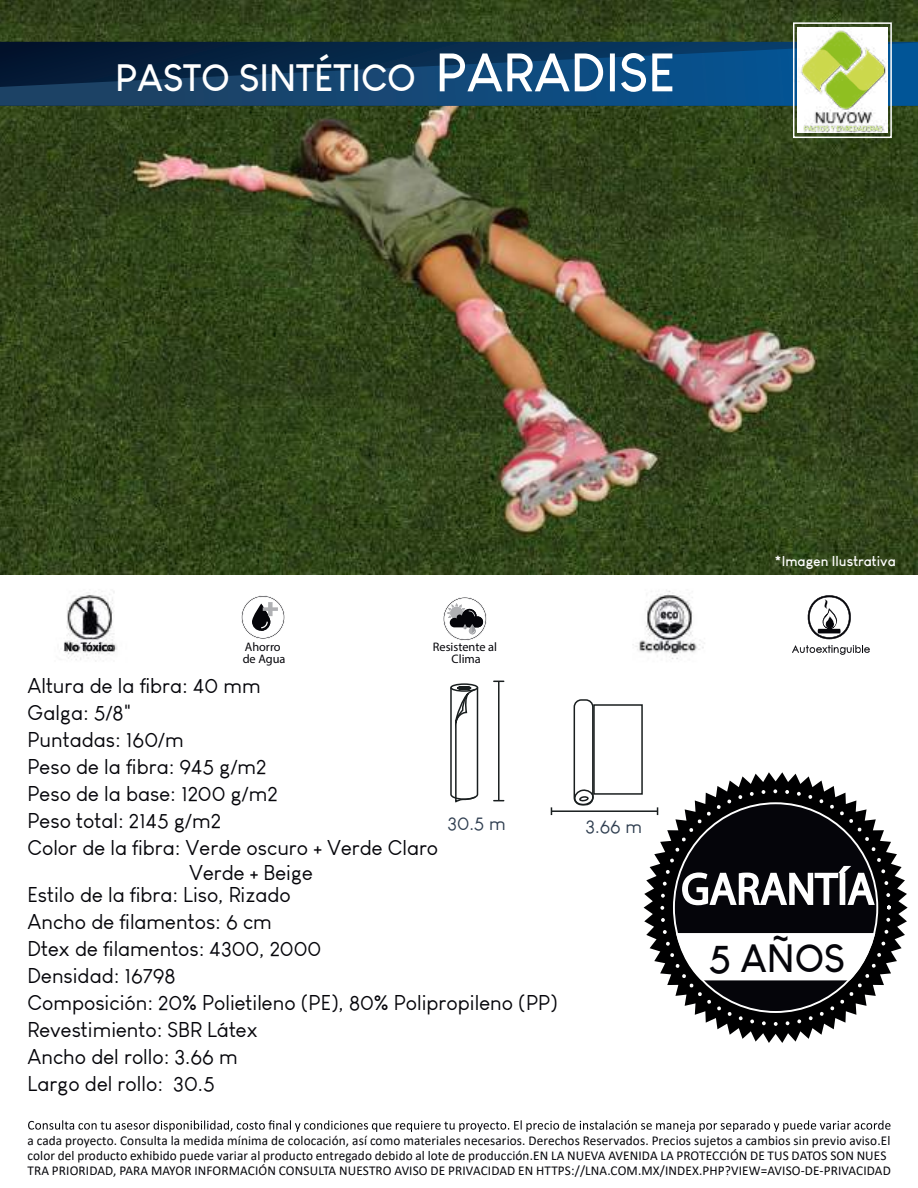
<style>
.page{position:relative;width:918px;height:1188px;background:#fff}
.page>*{position:absolute;margin:0;border:0;box-sizing:border-box;transform-origin:0 0}
.t1{font:700 38.7px "Louis George Cafe";color:#05050a}
.t2{font:700 37.35px "Louis George Cafe";color:#fff}
.t3{font:21px/27px "Louis George Cafe";color:#05050a}
.t4{font:18.75px "Louis George Cafe";color:#2f3e50}
.t5{font:700 13.95px "Louis George Cafe";color:#fff}
.t6{font:13.5px/15px "Calibri";letter-spacing:.01em;color:#05050a}
.t7{font:12.3px/12px "Myriad Pro";color:#05050a;text-align:center}
.s1{font-size:52.95px}
</style>
<div class="page">
<img style="left:0;top:0;width:918px;height:575px">
<svg style="left:0;top:43px;width:918px;height:63px;background:#0c3b65"></svg>
<img style="left:633px;top:590px;width:72px;height:69px">
<img style="left:63px;top:591px;width:54px;height:71px">
<svg style="left:644px;top:772px;width:264px;height:271px"></svg>
<svg style="left:660px;top:789px;width:231px;height:237px;fill:#000001"></svg>
<svg style="left:673px;top:802px;width:205px;height:211px"></svg>
<svg style="left:28px;top:1120px;width:863px;height:12px"></svg>
<svg style="left:241px;top:595px;width:44px;height:44px"></svg>
<svg style="left:443px;top:597px;width:44px;height:44px"></svg>
<hr style="left:551px;top:810px;width:107px;height:2px;background:#191e1f">
<div style="left:593px;top:704px;width:50px;height:91px;border:2px solid #191e1f"></div>
<div style="left:574px;top:699px;width:20px;height:106px;border:2px solid #191e1f;border-radius:7px"></div>
<svg style="left:573px;top:789px;width:22px;height:17px"></svg>
<svg style="left:450px;top:686px;width:29px;height:117px"></svg>
<hr style="left:498px;top:681px;width:2px;height:120px;background:#191e1f">
<div style="left:450px;top:683px;width:28px;height:9px;border:2px solid #191e1f;border-radius:50%"></div>
<div style="left:457px;top:686px;width:14px;height:4px;border:2px solid #191e1f;border-radius:50%"></div>
<svg style="left:792px;top:595px;width:78px;height:60px"></svg>
<img style="left:780px;top:22px;width:123px;height:118px">
<h2 class="t2" style="left:115px;top:54px;width:561px">PASTO SINTÉTICO <span class="s1">PARADISE</span></h2>
<p class="t7" style="left:64px;top:641px;width:51px">No Tóxico</p>
<p class="t7" style="left:243px;top:641px;width:44px;text-align:left">Ahorro de Agua</p>
<p class="t7" style="left:433px;top:641px;width:66px">Resistente al<br>Clima</p>
<h3 class="t3" style="left:28px;top:672px;width:235px">Altura de la fibra: 40 mm</h3>
<h3 class="t3" style="left:28px;top:699px;width:106px">Galga: 5/8"</h3>
<h3 class="t3" style="left:28px;top:726px;width:158px">Puntadas: 160/m</h3>
<h3 class="t3" style="left:28px;top:753px;width:251px">Peso de la fibra: 945 g/m2²</h3>
<h3 class="t3" style="left:28px;top:780px;width:262px">Peso de la base: 1200 g/m2²</h3>
<h3 class="t3" style="left:28px;top:807px;width:195px">Peso total: 2145 g/m2</h3>
<h3 class="t3" style="left:28px;top:834px;width:412px">Color de la fibra: Verde oscuro + Verde Claro</h3>
<h3 class="t3" style="left:189px;top:860px;width:141px">Verde + Beige ²</h3>
<h3 class="t3" style="left:28px;top:881px;width:532px">Estilo de la fibra: Liso, Rizado<br>Ancho de filamentos: 6 cm<br>Dtex de filamentos: 4300, 2000<br>Densidad: 16798<br>Composición: 20% Polietileno (PE), 80% Polipropileno (PP)<br>Revestimiento: SBR Látex<br>Ancho del rollo: 3.66 m<br>Largo del rollo: 30.5</h3>
<h3 class="t4" style="left:447px;top:813px;width:60px">30.5 m</h3>
<h3 class="t4" style="left:585px;top:815px;width:58px">3.66 m</h3>
<p class="t5" style="left:775px;top:552px;width:123px">*Imagen Ilustrativa</p>
<h1 class="t1" style="left:709px;top:934px;width:138px">5 AÑOS</h1>
<p class="t6" style="left:27px;top:1132px;width:865px">a cada proyecto. Consulta la medida mínima de colocación, así como materiales necesarios. Derechos Reservados. Precios sujetos a cambios sin previo aviso.El color del producto exhibido puede variar al producto entregado debido al lote de producción.EN LA NUEVA AVENIDA LA PROTECCIÓN DE TUS DATOS SON NUES<br>TRA PRIORIDAD, PARA MAYOR INFORMACIÓN CONSULTA NUESTRO AVISO DE PRIVACIDAD EN HTTPS://LNA.COM.MX/INDEX.PHP?VIEW=AVISO-DE-PRIVACIDAD</p>
</div>
